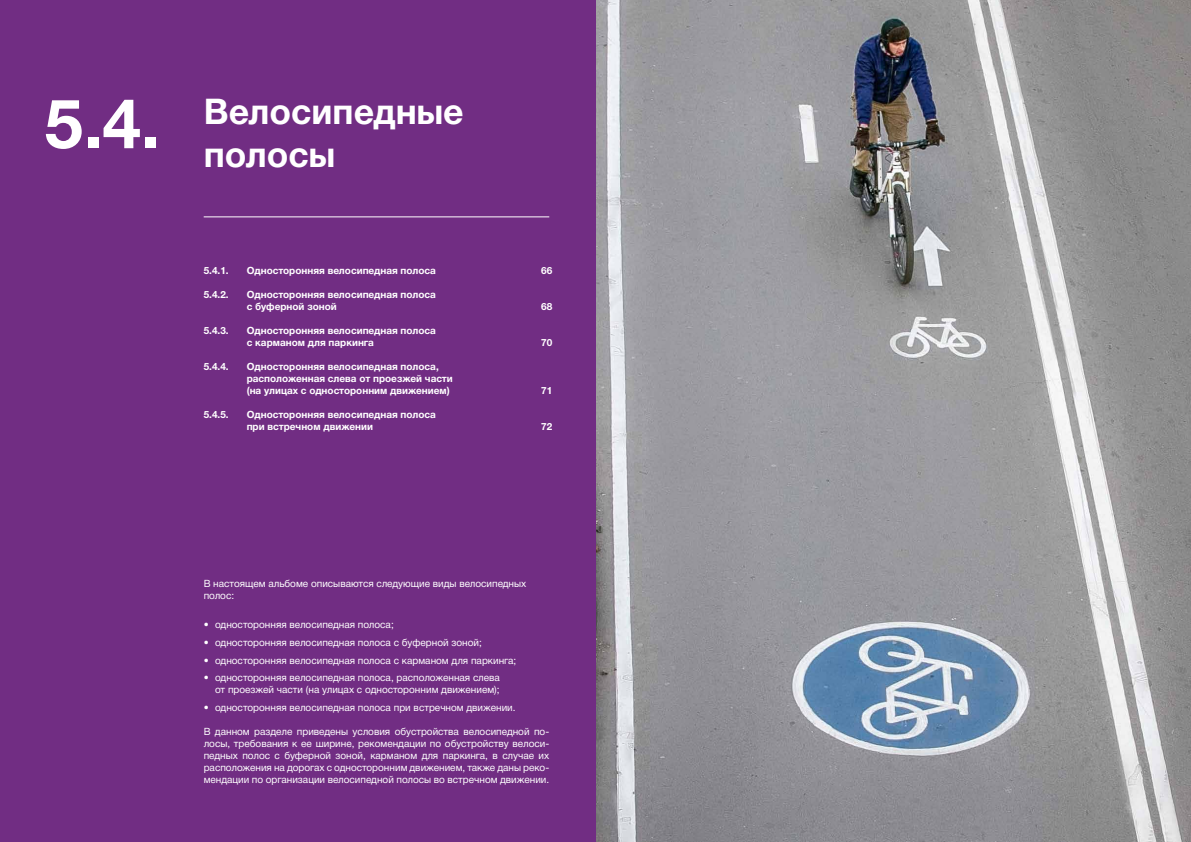
<style>
.page{position:relative;width:1191px;height:842px;background:#fff}
.page>*{position:absolute;margin:0;border:0;box-sizing:border-box;transform-origin:0 0}
.t1{font:700 69px "Helvetica Neue Cyr";color:#fff}
.t2{font:700 35.5px/42.6px "Helvetica Neue Cyr";color:#fff}
.t3{font:10px/12px "Helvetica Neue Cyr";color:#fff}
.t4{font:700 10px/12px "Helvetica Neue Cyr";color:#fff}
</style>
<div class="page">
<hr style="left:595px;top:63px;width:548px;height:1px;background:#712d83">
<hr style="left:595px;top:801px;width:548px;height:1px;background:#712d83">
<div style="left:0;top:0;width:595px;height:842px;background:#712d83"></div>
<hr style="left:204px;top:216px;width:345px;height:1px;background:#fff">
<img style="left:596px;top:0;width:595px;height:842px">
<h1 class="t1" style="left:45px;top:86px;width:117px">5.4.</h1>
<h2 class="t2" style="left:204px;top:91px;width:261px">Велосипедные полосы</h2>
<p class="t4" style="left:204px;top:264px;width:27px">5.4.1.</p>
<p class="t4" style="left:204px;top:288px;width:27px">5.4.2.</p>
<p class="t4" style="left:204px;top:324px;width:27px">5.4.3.</p>
<p class="t4" style="left:204px;top:360px;width:27px">5.4.4.</p>
<p class="t4" style="left:204px;top:408px;width:27px">5.4.5.</p>
<p class="t4" style="left:247px;top:264px;width:191px">Односторонняя велосипедная полоса</p>
<p class="t4" style="left:247px;top:288px;width:191px">Односторонняя велосипедная полоса с буферной зоной</p>
<p class="t4" style="left:247px;top:324px;width:191px">Односторонняя велосипедная полоса с карманом для паркинга</p>
<p class="t4" style="left:247px;top:360px;width:208px">Односторонняя велосипедная полоса, расположенная слева от проезжей части (на улицах с односторонним движением)</p>
<p class="t4" style="left:247px;top:408px;width:191px">Односторонняя велосипедная полоса при встречном движении</p>
<p class="t4" style="left:541px;top:264px;width:13px">66</p>
<p class="t4" style="left:541px;top:300px;width:13px">68</p>
<p class="t4" style="left:541px;top:336px;width:13px">70</p>
<p class="t4" style="left:541px;top:384px;width:13px">71</p>
<p class="t4" style="left:541px;top:420px;width:13px">72</p>
<p class="t3" style="left:204px;top:577px;width:324px">В настоящем альбоме описываются следующие виды велосипедных полос:</p>
<p class="t3" style="left:204px;top:619px;width:192px">• односторонняя велосипедная полоса;</p>
<p class="t3" style="left:204px;top:636px;width:280px">• односторонняя велосипедная полоса с буферной зоной;</p>
<p class="t3" style="left:204px;top:654px;width:314px">• односторонняя велосипедная полоса с карманом для паркинга;</p>
<p class="t3" style="left:204px;top:672px;width:298px;text-align:right">• односторонняя велосипедная полоса, расположенная слева от проезжей части (на улицах с односторонним движением);</p>
<p class="t3" style="left:204px;top:701px;width:313px">• односторонняя велосипедная полоса при встречном движении.</p>
<p class="t3" style="left:204px;top:725px;width:347px;text-align:justify">В данном разделе приведены условия обустройства велосипедной по&shy;лосы, требования к ее ширине, рекомендации по обустройству велоси&shy;педных полос с буферной зоной, карманом для паркинга, в случае их расположения на дорогах с односторонним движением, также даны реко&shy;мендации по организации велосипедной полосы во встречном движении.</p>
</div>
